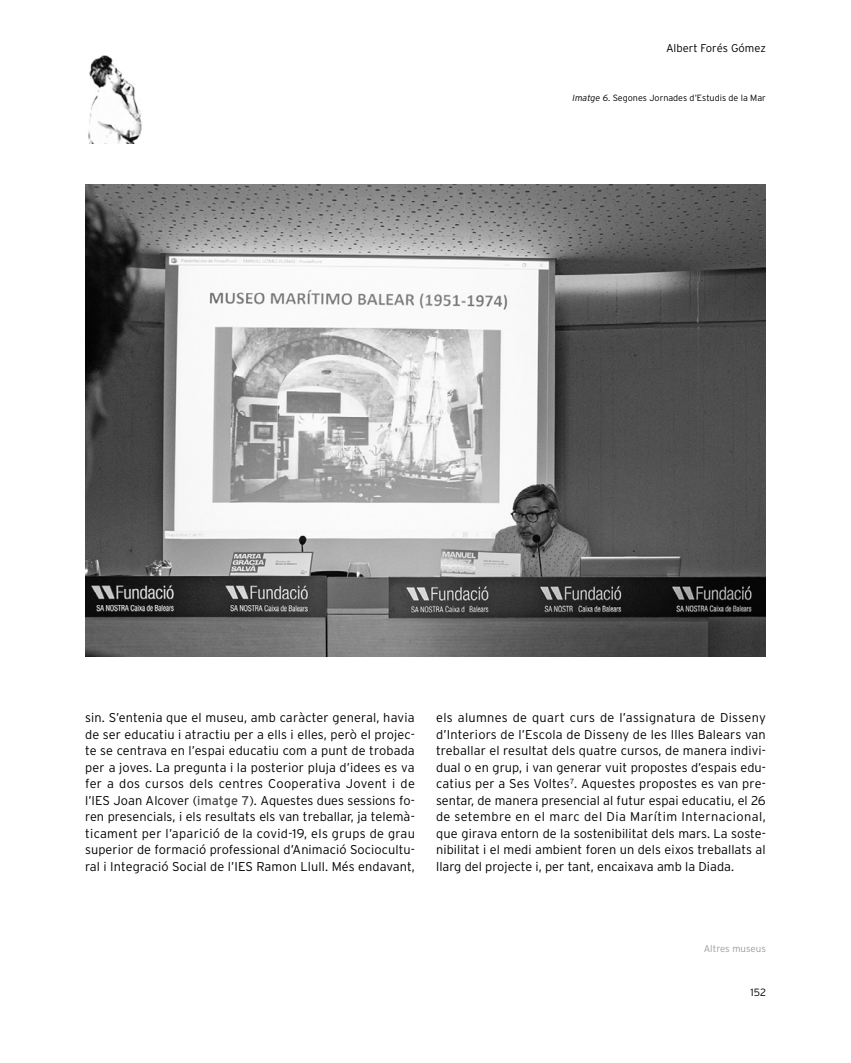
<style>
.page{position:relative;width:851px;height:1063px;background:#fff}
.page>*{position:absolute;margin:0;border:0;box-sizing:border-box;transform-origin:0 0}
._03_Texto_2{font:300 12.75px/16.5px "Interstate";color:#000;text-align:justify}
.t1{font:300 11.25px "Interstate";color:#000}
.t2{font:300 10.5px "Interstate";color:#000}
.t3{font:300 9.75px "Interstate";color:#9d9d9c}
._04_Pie{font:300 9px "Interstate";color:#000}
.s1{font-style:italic}
.s2{font-weight:400;color:#4a4a49}
</style>
<div class="page">
<img style="left:88px;top:55px;width:54px;height:88px">
<img style="left:85px;top:185px;width:680px;height:472px">
<p class="t1" style="left:666px;top:41px;width:101px">Albert Forés Gómez</p>
<p class="_04_Pie" style="left:572px;top:93px;width:195px"><span class="s1">Imatge 6</span>. Segones Jornades d’Estudis de la Mar</p>
<p class="_03_Texto_2" style="left:85px;top:710px;width:331px">sin. S’entenia que el museu, amb caràcter general, havia de ser educatiu i atractiu per a ells i elles, però el projec&shy;te se centrava en l’espai educatiu com a punt de trobada per a joves. La pregunta i la posterior pluja d’idees es va fer a dos cursos dels centres Cooperativa Jovent i de l’IES Joan Alcover (<span class="s2">imatge 7</span>). Aquestes dues sessions fo&shy;ren presencials, i els resultats els van treballar, ja telemà&shy;ticament per l’aparició de la covid-19, els grups de grau superior de formació professional d’Animació Sociocultu&shy;ral i Integració Social de l’IES Ramon Llull. Més endavant,</p>
<p class="_03_Texto_2" style="left:436px;top:710px;width:331px">els alumnes de quart curs de l’assignatura de Disseny d’Interiors de l’Escola de Disseny de les Illes Balears van treballar el resultat dels quatre cursos, de manera indivi&shy;dual o en grup, i van generar vuit propostes d’espais edu&shy;catius per a Ses Voltes<sup>7</sup>. Aquestes propostes es van pre&shy;sentar, de manera presencial al futur espai educatiu, el 26 de setembre en el marc del Dia Marítim Internacional, que girava entorn de la sostenibilitat dels mars. La soste&shy;nibilitat i el medi ambient foren un dels eixos treballats al llarg del projecte i, per tant, encaixava amb la Diada.</p>
<p class="t3" style="left:703px;top:943px;width:64px">Altres museus</p>
<p class="t2" style="left:750px;top:986px;width:17px">152</p>
</div>
